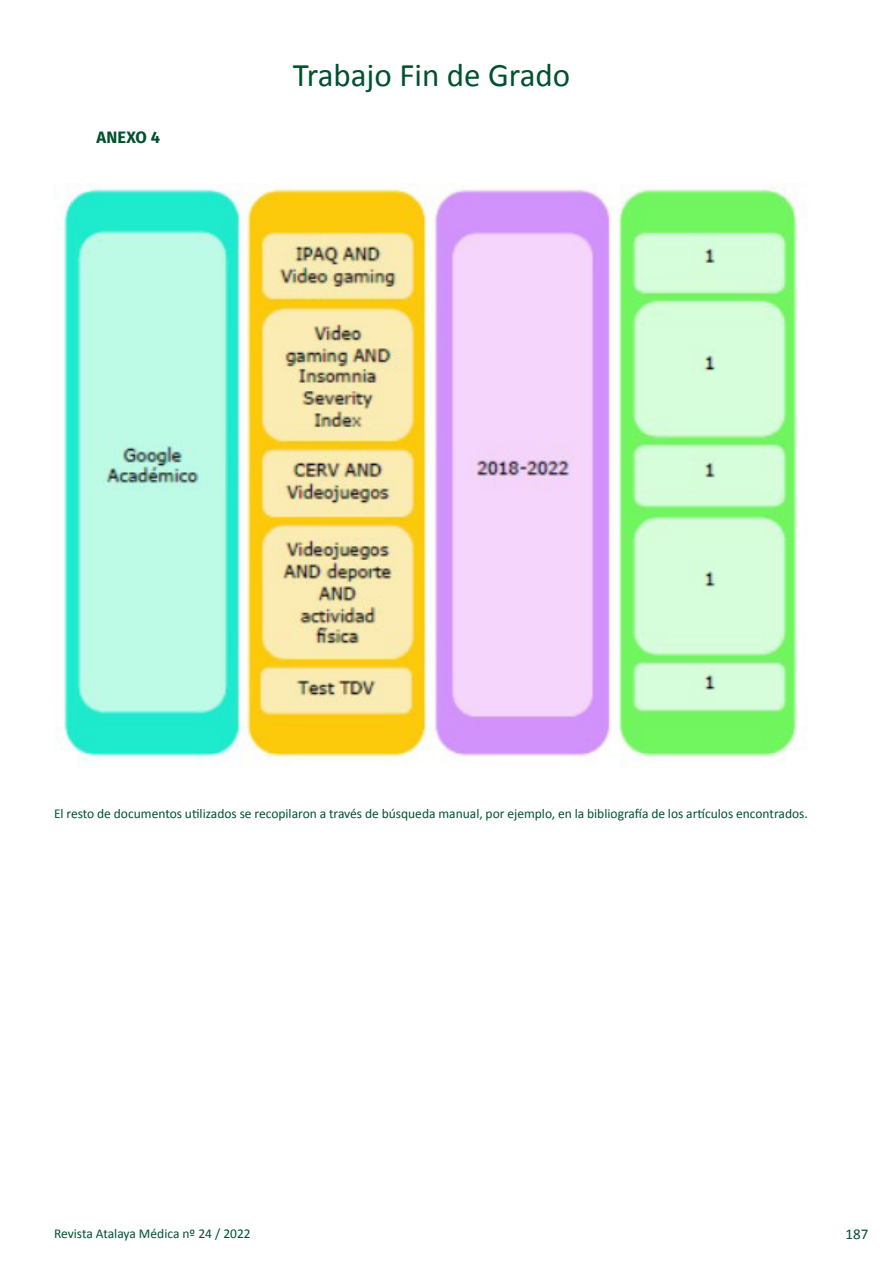
<style>
.page{position:relative;width:893px;height:1263px;background:#fff}
.page>*{position:absolute;margin:0;border:0;box-sizing:border-box;transform-origin:0 0}
.t1{font:33px "Calibri";color:#00512e}
.encabezado_-_2{font:700 16.5px "Fira Sans";letter-spacing:.01em;color:#00512e}
.t2{font:15px "Calibri";color:#00512e}
.Pie_de_imagen{font:13.5px "Calibri";color:#00512e}
</style>
<div class="page">
<img style="left:57px;top:183px;width:749px;height:582px">
<p class="encabezado_-_2" style="left:97px;top:123px;width:65px">ANEXO 4</p>
<h1 class="t1" style="left:293px;top:54px;width:279px">Trabajo Fin de Grado</h1>
<p class="Pie_de_imagen" style="left:54px;top:805px;width:755px">El resto de documentos utilizados se recopilaron a través de búsqueda manual, por ejemplo, en la bibliografía de los artículos encontrados.</p>
<p class="Pie_de_imagen" style="left:54px;top:1225px;width:198px">Revista Atalaya Médica nº 24 / 2022</p>
<p class="t2" style="left:845px;top:1224px;width:24px">187</p>
</div>
